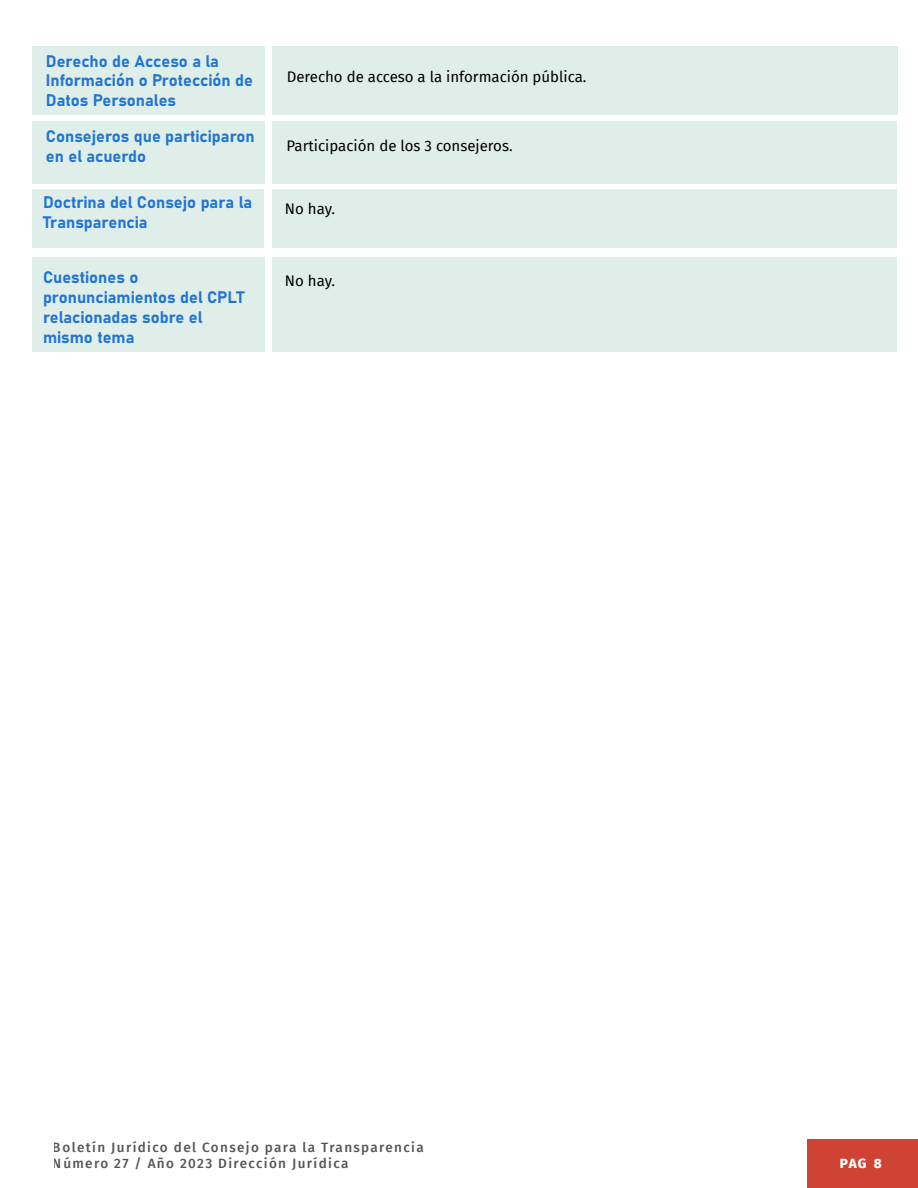
<style>
.page{position:relative;width:918px;height:1188px;background:#fff}
.page>*{position:absolute;margin:0;border:0;box-sizing:border-box;transform-origin:0 0}
.t1{font:16.5px/19.8px "Bahnschrift";color:#2175d1}
.t2{font:15px "Fira Sans";color:#000}
.t3{font:500 13.5px/16.2px "Fira Sans";letter-spacing:.1em;color:#000}
.t4{font:800 13.5px "Fira Sans";color:#fff}
</style>
<div class="page">
<div style="left:807px;top:1140px;width:111px;height:48px;background:#ce4333"></div>
<div style="left:33px;top:189px;width:231px;height:59px;background:#e0eeea"></div>
<div style="left:273px;top:189px;width:624px;height:59px;background:#e0eeea"></div>
<div style="left:33px;top:257px;width:232px;height:95px;background:#e0eeea"></div>
<div style="left:272px;top:257px;width:624px;height:95px;background:#e0eeea"></div>
<div style="left:33px;top:47px;width:232px;height:68px;background:#e0eeea"></div>
<div style="left:272px;top:47px;width:625px;height:68px;background:#e0eeea"></div>
<div style="left:33px;top:122px;width:232px;height:62px;background:#e0eeea"></div>
<div style="left:272px;top:122px;width:624px;height:62px;background:#e0eeea"></div>
<p class="t1" style="left:46px;top:50px;width:209px">Derecho de Acceso a la<br>Información o Protección de<br>Datos Personales</p>
<p class="t1" style="left:46px;top:125px;width:210px">Consejeros que participaron en el acuerdo</p>
<p class="t1" style="left:43px;top:191px;width:211px">Doctrina del Consejo para la<br>Transparencia</p>
<p class="t1" style="left:43px;top:266px;width:203px">Cuestiones o pronunciamientos del CPLT relacionadas sobre el mismo tema</p>
<p class="t2" style="left:287px;top:66px;width:301px">Derecho de acceso a la información pública.</p>
<p class="t2" style="left:287px;top:134px;width:228px">Participación de los 3 consejeros.</p>
<p class="t2" style="left:285px;top:198px;width:52px">No hay.</p>
<p class="t2" style="left:285px;top:270px;width:52px">No hay.</p>
<p class="t3" style="left:53px;top:1139px;width:372px">Boletín Jurídico del Consejo para la Transparencia<br>Número 27 / Año 2023 Dirección Jurídica</p>
<p class="t4" style="left:840px;top:1151px;width:43px">PAG 8</p>
</div>
